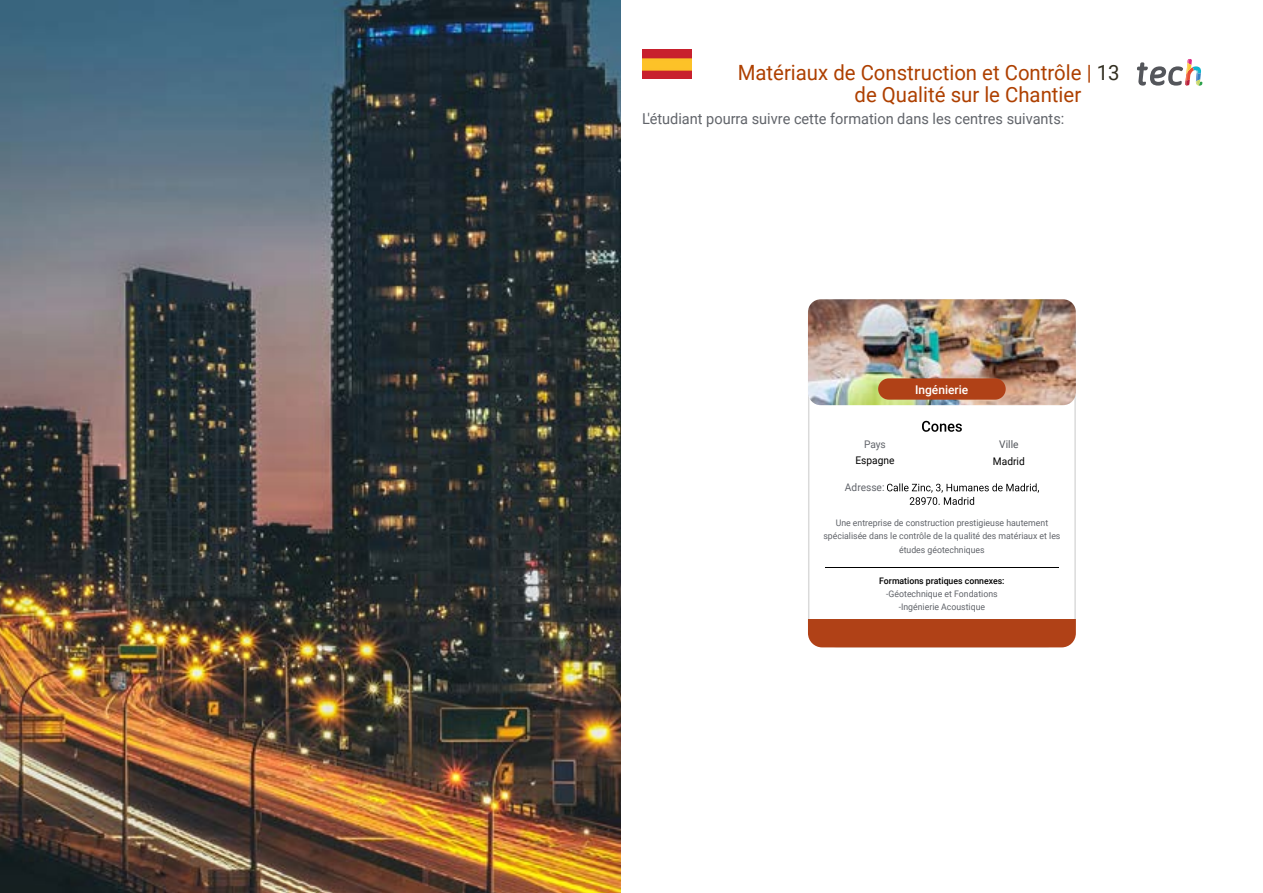
<style>
.page{position:relative;width:1263px;height:893px;background:#fff}
.page>*{position:absolute;margin:0;border:0;box-sizing:border-box;transform-origin:0 0}
.t1{font:21px/22.5px "Roboto";color:#ae4000}
.t2{font:15px "Roboto";color:#61646a}
.t3{font:500 12px "Roboto";color:#fff}
.t4{font:10.5px "Roboto";color:#000}
.t5{font:10.5px "Roboto";color:#61646a}
.t6{font:10.5px "Roboto";color:#52555b}
.t7{font:9px/13.5px "Roboto";color:#61646a;text-align:center}
.t8{font:500 9px "Roboto";color:#000}
.s1{color:#312e20}
</style>
<div class="page">
<img style="left:0;top:0;width:621px;height:893px">
<svg style="left:808px;top:405px;width:268px;height:243px"></svg>
<img style="left:808px;top:299px;width:268px;height:106px">
<div style="left:878px;top:378px;width:128px;height:22px;background:#b04117;border-radius:11px"></div>
<div style="left:808px;top:619px;width:268px;height:28px;background:#b04117"></div>
<hr style="left:825px;top:567px;width:234px;height:1px;background:#000">
<svg style="left:922px;top:421px;width:40px;height:11px"></svg>
<svg style="left:887px;top:483px;width:152px;height:22px"></svg>
<img style="left:642px;top:49px;width:49px;height:30px">
<svg style="left:1137px;top:59px;width:65px;height:27px"></svg>
<h1 class="t1" style="left:855px;top:60px;width:266px;text-indent:-117px">Matériaux de Construction et Contrôle | <span class="s1">13 </span>de Qualité sur le Chantier</h1>
<h2 class="t2" style="left:642px;top:108px;width:424px">L'étudiant pourra suivre cette formation dans les centres suivants:</h2>
<p class="t5" style="left:864px;top:436px;width:23px">Pays</p>
<p class="t4" style="left:855px;top:453px;width:41px">Espagne</p>
<h3 class="t3" style="left:915px;top:381px;width:55px">Ingénierie</h3>
<p class="t6" style="left:999px;top:436px;width:21px">Ville</p>
<p class="t4" style="left:993px;top:454px;width:33px">Madrid</p>
<p class="t5" style="left:845px;top:480px;width:41px">Adresse:</p>
<p class="t7" style="left:823px;top:515px;width:238px">Une entreprise de construction prestigieuse hautement spécialisée dans le contrôle de la qualité des matériaux et les études géotechniques</p>
<p class="t8" style="left:879px;top:574px;width:127px">Formations pratiques connexes:</p>
<p class="t7" style="left:886px;top:587px;width:113px">-Géotechnique et Fondations -Ingénierie Acoustique</p>
</div>
